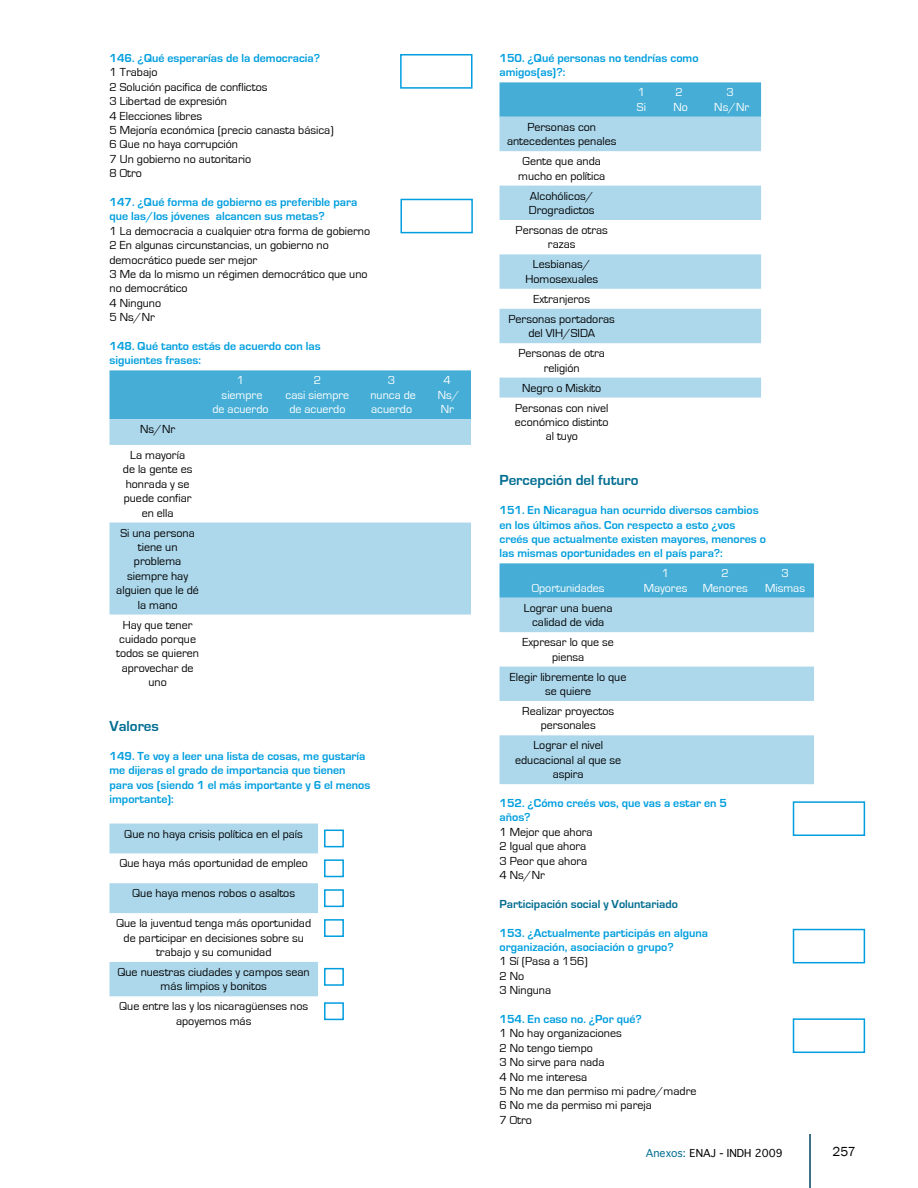
<style>
.page{position:relative;width:918px;height:1188px;background:#fff}
.page>*{position:absolute;margin:0;border:0;box-sizing:border-box;transform-origin:0 0}
.t1{font:700 15px "Eurostile";color:#006d91}
.t2{font:13.5px "Franklin Gothic";color:#000}
.t3{font:12px/14.4px "Eurostile";color:#000;text-align:center}
.t4{font:700 12px/14.4px "Eurostile";color:#009ede}
.t5{font:12px/14.4px "Eurostile";color:#fff;text-align:center}
.t6{font:700 12px "Eurostile";color:#006d91}
.t7{font:10.5px "Geneva";color:#000}
.s1{color:#006d91}
</style>
<div class="page">
<hr style="left:809px;top:1134px;width:2px;height:54px;background:#00465b">
<div style="left:500px;top:82px;width:261px;height:35px;background:#46aed6"></div>
<svg style="left:500px;top:117px;width:261px;height:281px;fill:#add8ec"></svg>
<div style="left:500px;top:563px;width:314px;height:35px;background:#46aed6"></div>
<svg style="left:500px;top:598px;width:314px;height:186px;fill:#add8ec"></svg>
<div style="left:109px;top:370px;width:362px;height:49px;background:#46aed6"></div>
<svg style="left:109px;top:419px;width:362px;height:196px;fill:#add8ec"></svg>
<svg style="left:109px;top:824px;width:209px;height:172px"></svg>
<div style="left:324px;top:830px;width:20px;height:17px;border:2px solid #009ede"></div>
<div style="left:324px;top:859px;width:20px;height:18px;border:2px solid #009ede"></div>
<div style="left:324px;top:889px;width:20px;height:18px;border:2px solid #009ede"></div>
<div style="left:324px;top:919px;width:20px;height:18px;border:2px solid #009ede"></div>
<div style="left:324px;top:968px;width:20px;height:18px;border:2px solid #009ede"></div>
<div style="left:324px;top:1002px;width:20px;height:18px;border:2px solid #009ede"></div>
<div style="left:400px;top:54px;width:72px;height:35px;border:2px solid #009ede"></div>
<div style="left:793px;top:801px;width:72px;height:35px;border:2px solid #009ede"></div>
<div style="left:793px;top:929px;width:72px;height:34px;border:2px solid #009ede"></div>
<div style="left:793px;top:1018px;width:72px;height:35px;border:2px solid #009ede"></div>
<div style="left:400px;top:199px;width:73px;height:34px;border:2px solid #009ede"></div>
<p class="t4" style="left:110px;top:51px;width:212px">146. ¿Qué esperarías de la democracia?</p>
<p class="t3" style="left:110px;top:65px;width:226px;text-align:left">1 Trabajo<br>2 Solución pacifica de conflictos<br>3 Libertad de expresión<br>4 Elecciones libres<br>5 Mejoría económica (precio canasta básica)<br>6 Que no haya corrupción<br>7 Un gobierno no autoritario<br>8 Otro</p>
<p class="t4" style="left:110px;top:195px;width:249px">147. ¿Qué forma de gobierno es preferible para que las/los jóvenes alcancen sus metas?</p>
<p class="t3" style="left:110px;top:224px;width:262px;text-align:left">1 La democracia a cualquier otra forma de gobierno<br>2 En algunas circunstancias, un gobierno no democrático puede ser mejor<br>3 Me da lo mismo un régimen democrático que uno no democrático<br>4 Ninguno<br>5 Ns/Nr</p>
<p class="t4" style="left:110px;top:339px;width:213px">148. Qué tanto estás de acuerdo con las siguientes frases:</p>
<p class="t5" style="left:212px;top:373px;width:58px">1<br>siempre<br>de acuerdo</p>
<p class="t5" style="left:286px;top:373px;width:65px">2<br>casi siempre de acuerdo</p>
<p class="t5" style="left:370px;top:373px;width:47px">3<br>nunca de acuerdo</p>
<p class="t5" style="left:438px;top:373px;width:23px">4<br>Ns/<br>Nr</p>
<p class="t3" style="left:130px;top:417px;width:56px;line-height:25.8px">Ns/Nr<br>La mayoría</p>
<p class="t3" style="left:123px;top:462px;width:71px">de la gente es honrada y se puede confiar en ella</p>
<p class="t3" style="left:116px;top:526px;width:84px">Si una persona tiene un problema siempre hay alguien que le dé la mano</p>
<p class="t3" style="left:116px;top:618px;width:85px">Hay que tener cuidado porque todos se quieren aprovechar de uno</p>
<p class="t1" style="left:109px;top:718px;width:51px">Valores</p>
<p class="t4" style="left:109px;top:749px;width:262px">149. Te voy a leer una lista de cosas, me gustaría me dijeras el grado de importancia que tienen para vos (siendo 1 el más importante y 6 el menos importante):</p>
<p class="t3" style="left:125px;top:827px;width:180px">Que no haya crisis política en el país</p>
<p class="t3" style="left:120px;top:856px;width:190px">Que haya más oportunidad de empleo</p>
<p class="t3" style="left:132px;top:886px;width:164px">Que haya menos robos o asaltos</p>
<p class="t3" style="left:116px;top:916px;width:196px">Que la juventud tenga más oportunidad de participar en decisiones sobre su trabajo y su comunidad</p>
<p class="t3" style="left:118px;top:965px;width:194px">Que nuestras ciudades y campos sean más limpios y bonitos</p>
<p class="t3" style="left:119px;top:999px;width:190px">Que entre las y los nicaragüenses nos apoyemos más</p>
<p class="t4" style="left:500px;top:51px;width:201px">150. ¿Qué personas no tendrías como amigos(as)?:</p>
<p class="t5" style="left:637px;top:85px;width:10px;text-align:left">1<br>Si</p>
<p class="t5" style="left:673px;top:85px;width:16px;text-align:left">2<br>No</p>
<p class="t5" style="left:714px;top:85px;width:36px">3<br>Ns/Nr</p>
<p class="t3" style="left:507px;top:120px;width:111px">Personas con antecedentes penales</p>
<p class="t3" style="left:518px;top:154px;width:89px">Gente que anda mucho en política</p>
<p class="t3" style="left:529px;top:189px;width:67px;text-align:left">Alcohólicos/<br>Drogradictos</p>
<p class="t3" style="left:516px;top:223px;width:94px">Personas de otras razas</p>
<p class="t3" style="left:525px;top:257px;width:74px">Lesbianas/<br>Homosexuales</p>
<p class="t3" style="left:509px;top:289px;width:108px;line-height:20px">Extranjeros<br>Personas portadoras</p>
<p class="t3" style="left:518px;top:323px;width:88px;line-height:20px">del VIH/SIDA<br>Personas de otra</p>
<p class="t3" style="left:515px;top:358px;width:95px;line-height:20px">religión<br>Negro o Miskito<br>Personas con nivel</p>
<p class="t3" style="left:515px;top:415px;width:95px">económico distinto al tuyo</p>
<p class="t1" style="left:500px;top:472px;width:141px">Percepción del futuro</p>
<p class="t4" style="left:500px;top:503px;width:268px">151. En Nicaragua han ocurrido diversos cambios en los últimos años. Con respecto a esto ¿vos creés que actualmente existen mayores, menores o las mismas oportunidades en el país para?:</p>
<p class="t5" style="left:532px;top:581px;width:74px">Oportunidades</p>
<p class="t5" style="left:644px;top:566px;width:45px">1<br>Mayores</p>
<p class="t5" style="left:703px;top:566px;width:47px">2<br>Menores</p>
<p class="t5" style="left:765px;top:566px;width:41px">3<br>Mismas</p>
<p class="t3" style="left:524px;top:601px;width:90px">Lograr una buena calidad de vida</p>
<p class="t3" style="left:522px;top:635px;width:93px">Expresar lo que se piensa</p>
<p class="t3" style="left:510px;top:670px;width:118px">Elegir libremente lo que se quiere</p>
<p class="t3" style="left:522px;top:704px;width:94px">Realizar proyectos personales</p>
<p class="t3" style="left:515px;top:738px;width:108px">Lograr el nivel educacional al que se aspira</p>
<p class="t4" style="left:500px;top:796px;width:229px">152. ¿Cómo creés vos, que vas a estar en 5 años?</p>
<p class="t3" style="left:500px;top:825px;width:95px;text-align:left">1 Mejor que ahora<br>2 Igual que ahora<br>3 Peor que ahora<br>4 Ns/Nr</p>
<p class="t6" style="left:500px;top:897px;width:180px">Participación social y Voluntariado</p>
<p class="t4" style="left:500px;top:926px;width:210px">153. ¿Actualmente participás en alguna organización, asociación o grupo?</p>
<p class="t3" style="left:500px;top:954px;width:90px;text-align:left">1 Sí (Pasa a 156)<br>2 No<br>3 Ninguna</p>
<p class="t4" style="left:500px;top:1012px;width:144px">154. En caso no. ¿Por qué?</p>
<p class="t3" style="left:500px;top:1026px;width:199px;text-align:left">1 No hay organizaciones<br>2 No tengo tiempo<br>3 No sirve para nada<br>4 No me interesa<br>5 No me dan permiso mi padre/madre<br>6 No me da permiso mi pareja<br>7 Otro</p>
<p class="t7" style="left:646px;top:1145px;width:139px"><span class="s1">Anexos:</span> ENAJ - INDH 2009</p>
<p class="t2" style="left:833px;top:1144px;width:25px">257</p>
</div>
